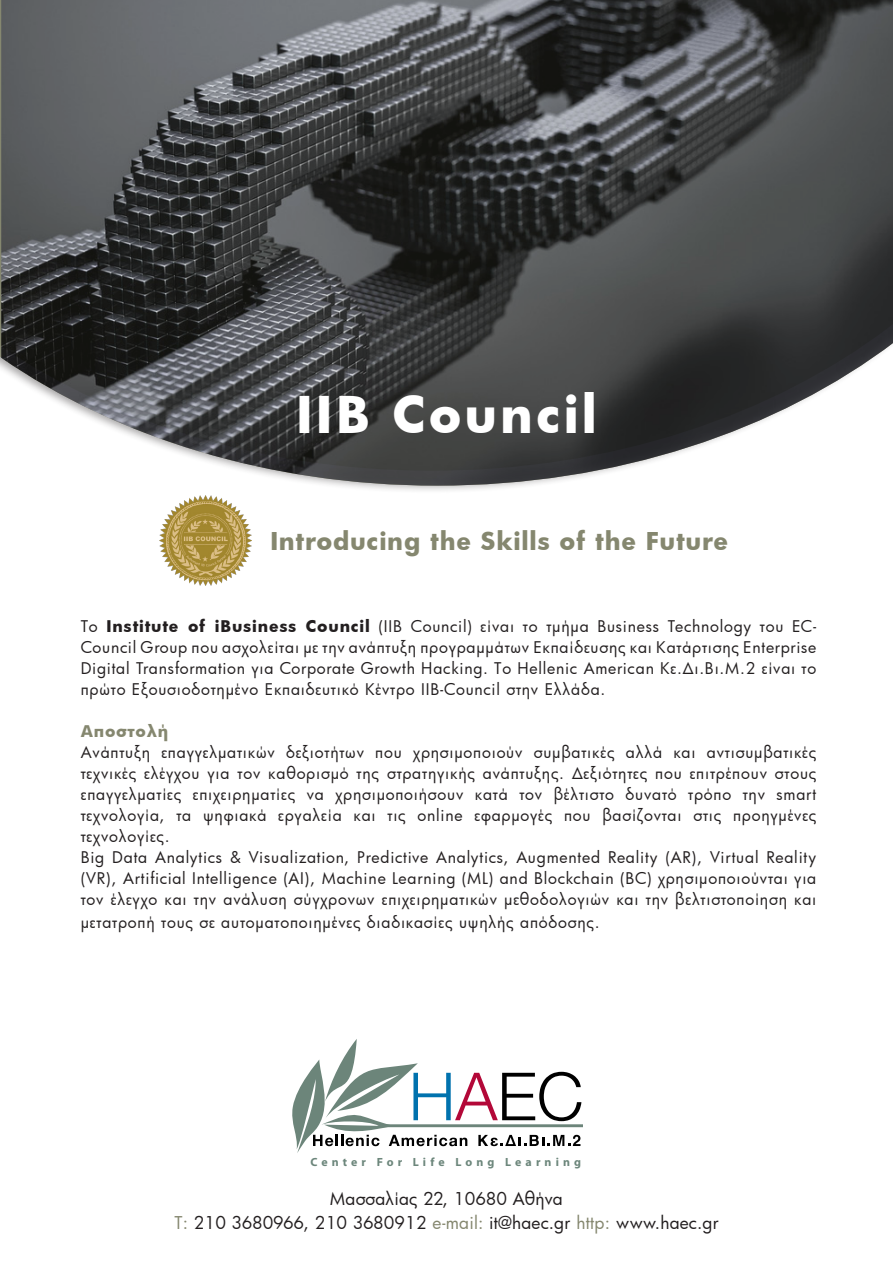
<style>
.page{position:relative;width:893px;height:1263px;background:#fff}
.page>*{position:absolute;margin:0;border:0;box-sizing:border-box;transform-origin:0 0}
.t1{font:700 49.5px "Futura";letter-spacing:.07em;color:#fff}
.t2{font:700 24px "Futura";letter-spacing:.03em;color:#85876f}
.t3{font:17.25px "Futura";letter-spacing:.01em;color:#231f20}
.t4{font:15.75px/21px "Futura";letter-spacing:.05em;color:#231f20;text-align:justify}
.t5{font:700 15.75px "Futura";letter-spacing:.05em;color:#85876f}
.t6{font:700 11.85px "Myriad Pro";letter-spacing:.345em;color:#6c867b}
.s1{font-weight:700}
.s2{color:#85876f}
</style>
<div class="page">
<img style="left:1px;top:0;width:892px;height:486px">
<svg style="left:292px;top:1039px;width:289px;height:114px"></svg>
<hr style="left:380px;top:1124px;width:202px;height:3px;background:#6c857a">
<img style="left:159px;top:495px;width:92px;height:91px">
<p class="t1" style="left:296px;top:379px;width:302px">IIB Council</p>
<p class="t2" style="left:270px;top:524px;width:459px">Introducing the Skills of the Future</p>
<p class="t4" style="left:81px;top:615px;width:737px">Το <span class="s1">Institute of iBusiness Council</span> (IIB Council) είναι το τμήμα Business Technology του EC-Council Group που ασχολείται με την ανάπτυξη προγραμμάτων Εκπαίδευσης και Κατάρτισης Enterprise Digital Transformation για Corporate Growth Hacking. Το Hellenic American Κε.Δι.Βι.Μ.2 είναι το πρώτο Εξουσιοδοτημένο Εκπαιδευτικό Κέντρο IIB-Council στην Ελλάδα.</p>
<p class="t5" style="left:81px;top:720px;width:89px">Αποστολή</p>
<p class="t4" style="left:81px;top:741px;width:737px">Ανάπτυξη επαγγελματικών δεξιοτήτων που χρησιμοποιούν συμβατικές αλλά και αντισυμβατικές τεχνικές ελέγχου για τον καθορισμό της στρατηγικής ανάπτυξης. Δεξιότητες που επιτρέπουν στους επαγγελματίες επιχειρηματίες να χρησιμοποιήσουν κατά τον βέλτιστο δυνατό τρόπο την smart τεχνολογία, τα ψηφιακά εργαλεία και τις online εφαρμογές που βασίζονται στις προηγμένες τεχνολογίες.</p>
<p class="t4" style="left:81px;top:846px;width:737px">Big Data Analytics &amp; Visualization, Predictive Analytics, Augmented Reality (AR), Virtual Reality (VR), Artificial Intelligence (AI), Machine Learning (ML) and Blockchain (BC) χρησιμοποιούνται για τον έλεγχο και την ανάλυση σύγχρονων επιχειρηματικών μεθοδολογιών και την βελτιστοποίηση και</p>
<p class="t4" style="left:81px;top:911px;width:520px">μετατροπή τους σε αυτοματοποιημένες διαδικασίες υψηλής απόδοσης.</p>
<p class="t6" style="left:310px;top:1154px;width:272px">Center For Life Long Learning</p>
<p class="t3" style="left:330px;top:1186px;width:234px">Mασσαλίας 22, 10680 Aθήνα</p>
<p class="t3" style="left:174px;top:1210px;width:545px"><span class="s2">Τ:</span> 210 3680966, 210 3680912 <span class="s2">e-mail:</span> it@haec.gr <span class="s2">http:</span> www.haec.gr</p>
</div>
